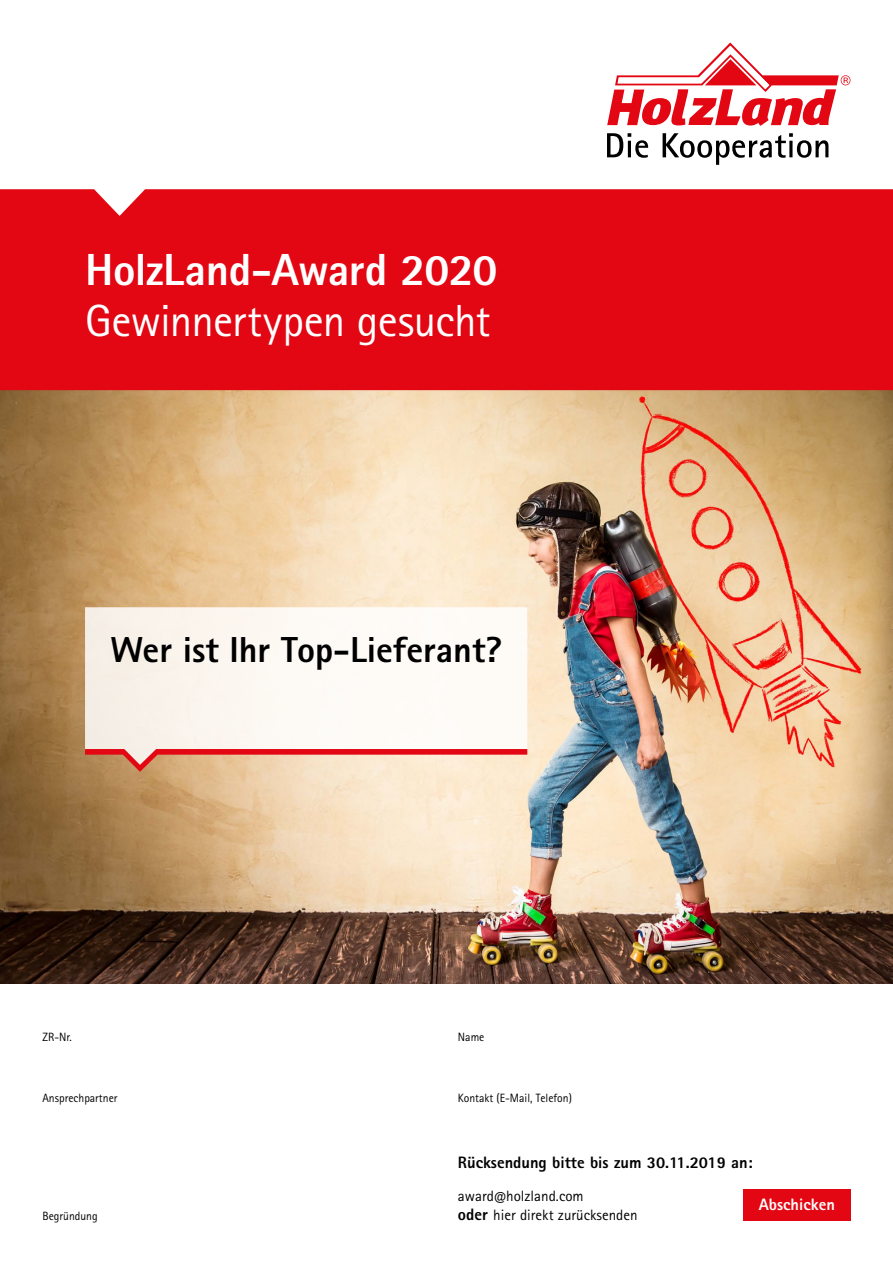
<style>
.page{position:relative;width:893px;height:1263px;background:#fff}
.page>*{position:absolute;margin:0;border:0;box-sizing:border-box;transform-origin:0 0}
.t1{font:45px "Rotis Sans Serif Pro";letter-spacing:-.015em;color:#fff}
.t2{font:800 45px "Rotis Sans Serif Pro";letter-spacing:-.01em;color:#fff}
.t3{font:800 36.15px "Rotis Sans Serif Pro";color:#000}
.t4{font:800 16.5px "Rotis Sans Serif Pro";color:#000}
.t5{font:800 16.5px "Rotis Sans Serif Pro";color:#fff}
.t6{font:15px/19.8px "Rotis Sans Serif Pro";color:#000}
.t7{font:12px "Rotis Sans Serif Pro";color:#000}
.s1{font-weight:800;font-size:16.5px}
</style>
<div class="page">
<img style="left:0;top:390px;width:893px;height:593px">
<div style="left:0;top:189px;width:893px;height:201px;background:#e30613"></div>
<svg style="left:85px;top:607px;width:442px;height:142px;fill:#fdf9f5"></svg>
<svg style="left:85px;top:749px;width:442px;height:23px;background:#e89e89"></svg>
<svg style="left:607px;top:43px;width:243px;height:83px"></svg>
<svg style="left:607px;top:133px;width:221px;height:32px"></svg>
<div style="left:743px;top:1189px;width:107px;height:31px;background:#e30613"></div>
<h1 class="t2" style="left:85px;top:241px;width:414px">HolzLand-Award 2020</h1>
<h1 class="t1" style="left:85px;top:294px;width:407px">Gewinnertypen gesucht</h1>
<h2 class="t3" style="left:110px;top:627px;width:393px">Wer ist Ihr Top-Lieferant?</h2>
<p class="t7" style="left:43px;top:1030px;width:31px">ZR-Nr.</p>
<p class="t7" style="left:458px;top:1030px;width:28px">Name</p>
<p class="t7" style="left:43px;top:1090px;width:76px">Ansprechpartner</p>
<p class="t7" style="left:458px;top:1090px;width:115px">Kontakt (E-Mail, Telefon)</p>
<p class="t7" style="left:43px;top:1209px;width:57px">Begründung</p>
<h3 class="t4" style="left:458px;top:1151px;width:296px">Rücksendung bitte bis zum 30.11.2019 an:</h3>
<p class="t6" style="left:458px;top:1186px;width:181px">award@holzland.com<br><span class="s1">oder</span> hier direkt zurücksenden</p>
<h3 class="t5" style="left:759px;top:1194px;width:78px">Abschicken</h3>
</div>
